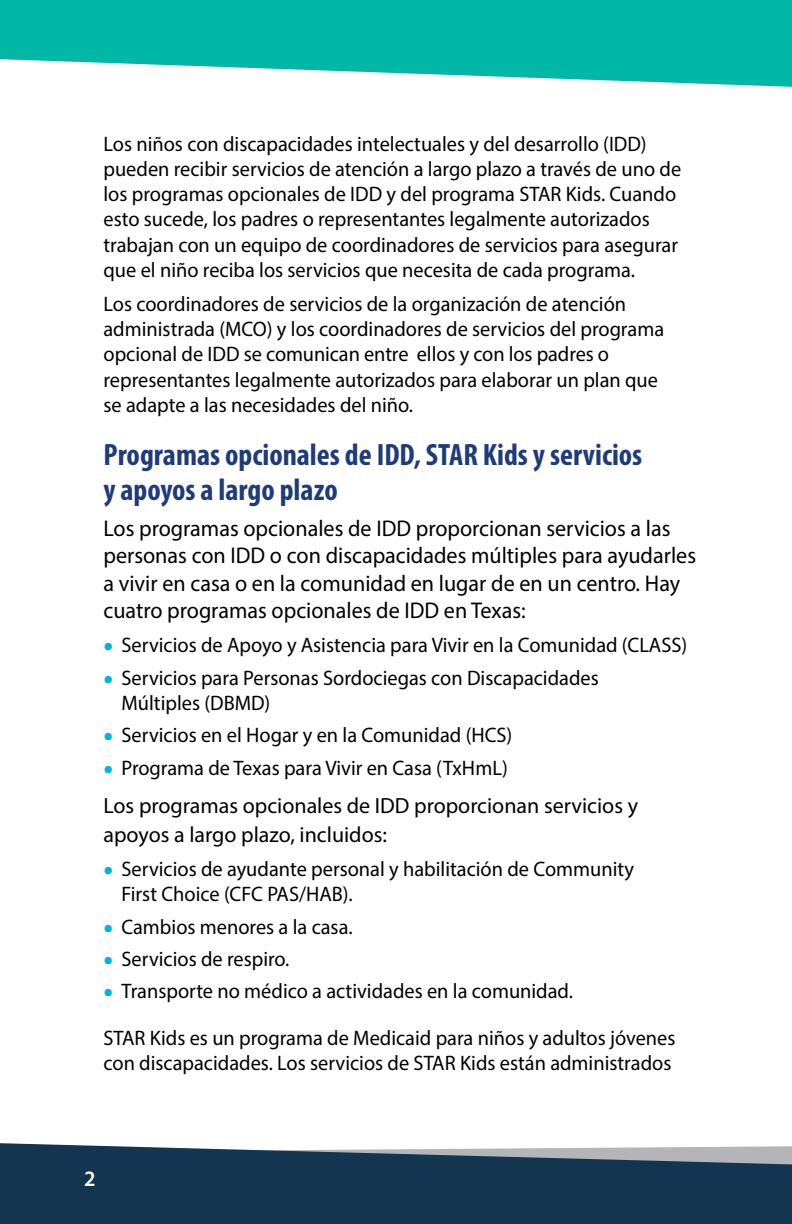
<style>
.page{position:relative;width:792px;height:1224px;background:#fff}
.page>*{position:absolute;margin:0;border:0;box-sizing:border-box;transform-origin:0 0}
.t1{font:700 condensed 31px/35px "Myriad Pro";color:#1f3c79}
.text_-_ENG{font:22.8px/27.4px "Myriad Pro";color:#000}
.body_-white_bkgrd{font:22px/29px "Myriad Pro";color:#000}
.t2{font:600 22px "Myriad Pro";color:#fff}
.text_-_ENG-2{font:21px/25.2px "Myriad Pro";color:#000}
.s1{font-size:36px;color:#00b2e1}
</style>
<div class="page">
<svg style="left:0;top:1143px;width:792px;height:81px;background:#2d4a61"></svg>
<svg style="left:0;top:0;width:792px;height:87px;fill:#00b8a5"></svg>
<p class="text_-_ENG-2" style="left:104px;top:131px;width:579px">Los niños con discapacidades intelectuales y del desarrollo (IDD) pueden recibir servicios de atención a largo plazo a través de uno de los programas opcionales de IDD y del programa STAR Kids. Cuando esto sucede, los padres o representantes legalmente autorizados trabajan con un equipo de coordinadores de servicios para asegurar que el niño reciba los servicios que necesita de cada programa.</p>
<p class="text_-_ENG-2" style="left:104px;top:291px;width:562px">Los coordinadores de servicios de la organización de atención administrada (MCO) y los coordinadores de servicios del programa opcional de IDD se comunican entre ellos y con los padres o representantes legalmente autorizados para elaborar un plan que se adapte a las necesidades del niño.</p>
<h2 class="t1" style="left:104px;top:436px;width:540px">Programas opcionales de IDD, STAR Kids y servicios y apoyos a largo plazo</h2>
<p class="text_-_ENG" style="left:104px;top:514px;width:594px">Los programas opcionales de IDD proporcionan servicios a las personas con IDD o con discapacidades múltiples para ayudarles a vivir en casa o en la comunidad en lugar de en un centro. Hay cuatro programas opcionales de IDD en Texas:</p>
<p class="text_-_ENG-2" style="left:104px;top:632px;width:585px"><span class="s1">•</span> Servicios de Apoyo y Asistencia para Vivir en la Comunidad (CLASS)</p>
<p class="text_-_ENG-2" style="left:122px;top:665px;width:479px;text-indent:-18px"><span class="s1">•</span> Servicios para Personas Sordociegas con Discapacidades<br>Múltiples (DBMD)</p>
<p class="text_-_ENG-2" style="left:104px;top:722px;width:410px"><span class="s1">•</span> Servicios en el Hogar y en la Comunidad (HCS)</p>
<p class="text_-_ENG-2" style="left:104px;top:755px;width:406px"><span class="s1">•</span> Programa de Texas para Vivir en Casa (TxHmL)</p>
<p class="body_-white_bkgrd" style="left:104px;top:791px;width:536px">Los programas opcionales de IDD proporcionan servicios y apoyos a largo plazo, incluidos:</p>
<p class="text_-_ENG-2" style="left:122px;top:856px;width:514px;text-indent:-18px"><span class="s1">•</span> Servicios de ayudante personal y habilitación de Community<br>First Choice (CFC PAS/HAB).</p>
<p class="text_-_ENG-2" style="left:104px;top:914px;width:251px"><span class="s1">•</span> Cambios menores a la casa.</p>
<p class="text_-_ENG-2" style="left:104px;top:946px;width:188px"><span class="s1">•</span> Servicios de respiro.</p>
<p class="text_-_ENG-2" style="left:104px;top:978px;width:471px"><span class="s1">•</span> Transporte no médico a actividades en la comunidad.</p>
<p class="text_-_ENG-2" style="left:104px;top:1025px;width:574px">STAR Kids es un programa de Medicaid para niños y adultos jóvenes con discapacidades. Los servicios de STAR Kids están administrados</p>
<p class="t2" style="left:84px;top:1165px;width:13px">2</p>
</div>
